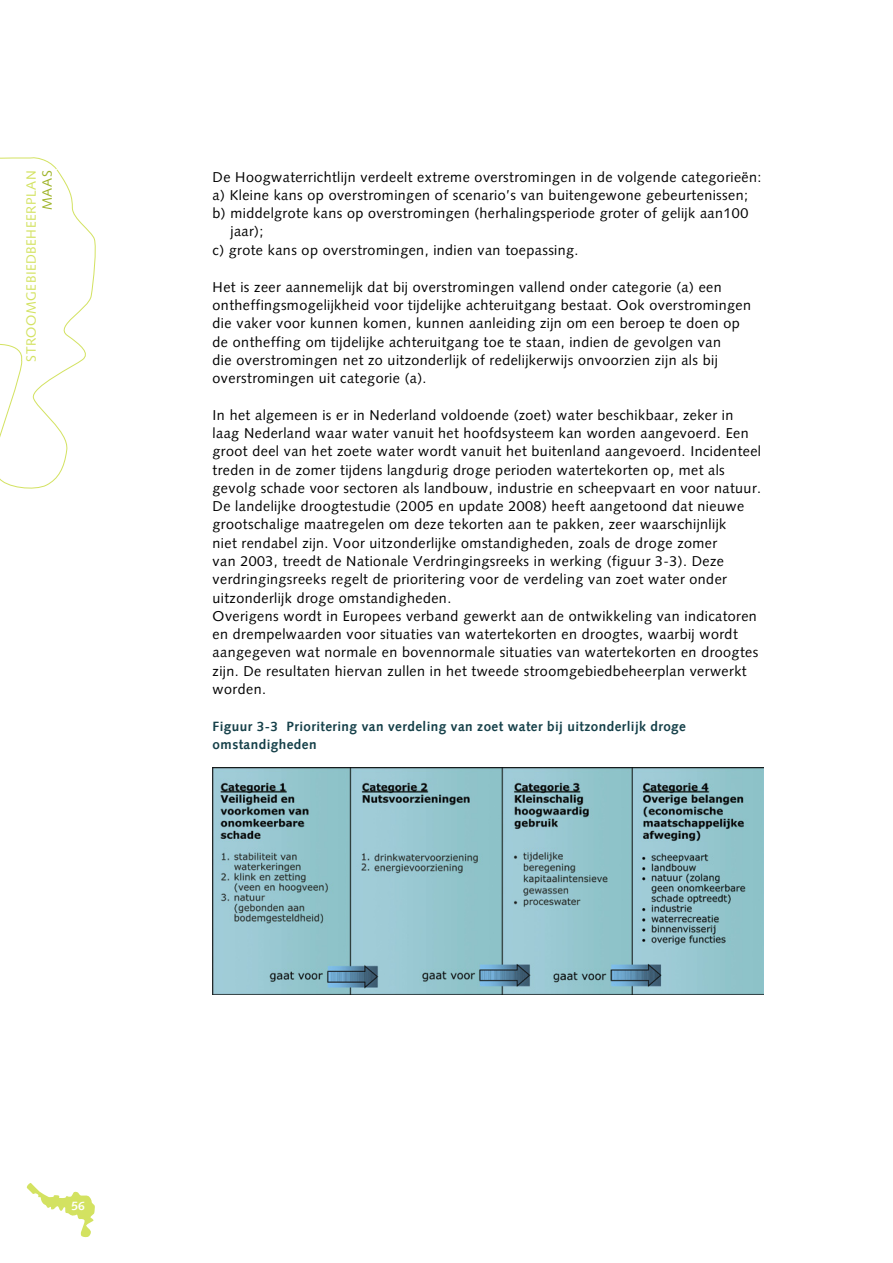
<style>
.page{position:relative;width:893px;height:1263px;background:#fff}
.page>*{position:absolute;margin:0;border:0;box-sizing:border-box;transform-origin:0 0}
.t1{font:14.25px/18.3px "VW Syntax Adobe";letter-spacing:.02em;color:#000}
.t2{font:700 13.5px/18.3px "VW Syntax Adobe";letter-spacing:.02em;color:#154049}
.t3{font:13.5px "VW Syntax Adobe";letter-spacing:.025em;color:#d3e261}
.t4{font:13.5px "VW Syntax Adobe";color:#9fb42a}
.t5{font:700 12px "VW Syntax Adobe";color:#fff}
</style>
<div class="page">
<svg style="left:0;top:157px;width:96px;height:332px"></svg>
<svg style="left:26px;top:1183px;width:69px;height:54px"></svg>
<img style="left:213px;top:767px;width:551px;height:228px">
<p class="t3" style="left:23px;top:361px;width:193px;rotate:-90deg">STROOMGEBIEDBEHEERPLAN</p>
<p class="t4" style="left:39px;top:210px;width:42px;rotate:-90deg">MAAS</p>
<p class="t1" style="left:213px;top:168px;width:550px">De Hoogwaterrichtlijn verdeelt extreme overstromingen in de volgende categorieën:</p>
<p class="t1" style="left:213px;top:186px;width:537px">a) Kleine kans op overstromingen of scenario’s van buitengewone gebeurtenissen;</p>
<p class="t1" style="left:213px;top:204px;width:537px">b) middelgrote kans op overstromingen (herhalingsperiode groter of gelijk aan100</p>
<p class="t1" style="left:230px;top:222px;width:34px">jaar);</p>
<p class="t1" style="left:213px;top:241px;width:367px">c) grote kans op overstromingen, indien van toepassing.</p>
<p class="t1" style="left:213px;top:278px;width:540px">Het is zeer aannemelijk dat bij overstromingen vallend onder categorie (a) een ontheffingsmogelijkheid voor tijdelijke achteruitgang bestaat. Ook overstromingen die vaker voor kunnen komen, kunnen aanleiding zijn om een beroep te doen op de ontheffing om tijdelijke achteruitgang toe te staan, indien de gevolgen van<br>die overstromingen net zo uitzonderlijk of redelijkerwijs onvoorzien zijn als bij overstromingen uit categorie (a).</p>
<p class="t1" style="left:213px;top:406px;width:550px">In het algemeen is er in Nederland voldoende (zoet) water beschikbaar, zeker in laag Nederland waar water vanuit het hoofdsysteem kan worden aangevoerd. Een groot deel van het zoete water wordt vanuit het buitenland aangevoerd. Incidenteel treden in de zomer tijdens langdurig droge perioden watertekorten op, met als gevolg schade voor sectoren als landbouw, industrie en scheepvaart en voor natuur.<br>De landelijke droogtestudie (2005 en update 2008) heeft aangetoond dat nieuwe grootschalige maatregelen om deze tekorten aan te pakken, zeer waarschijnlijk<br>niet rendabel zijn. Voor uitzonderlijke omstandigheden, zoals de droge zomer<br>van 2003, treedt de Nationale Verdringingsreeks in werking (figuur 3-3). Deze verdringingsreeks regelt de prioritering voor de verdeling van zoet water onder uitzonderlijk droge omstandigheden.<br>Overigens wordt in Europees verband gewerkt aan de ontwikkeling van indicatoren en drempelwaarden voor situaties van watertekorten en droogtes, waarbij wordt aangegeven wat normale en bovennormale situaties van watertekorten en droogtes zijn. De resultaten hiervan zullen in het tweede stroomgebiedbeheerplan verwerkt worden.</p>
<p class="t2" style="left:213px;top:717px;width:475px">Figuur 3-3 Prioritering van verdeling van zoet water bij uitzonderlijk droge omstandigheden</p>
<p class="t5" style="left:71px;top:1199px;width:15px">56</p>
</div>
